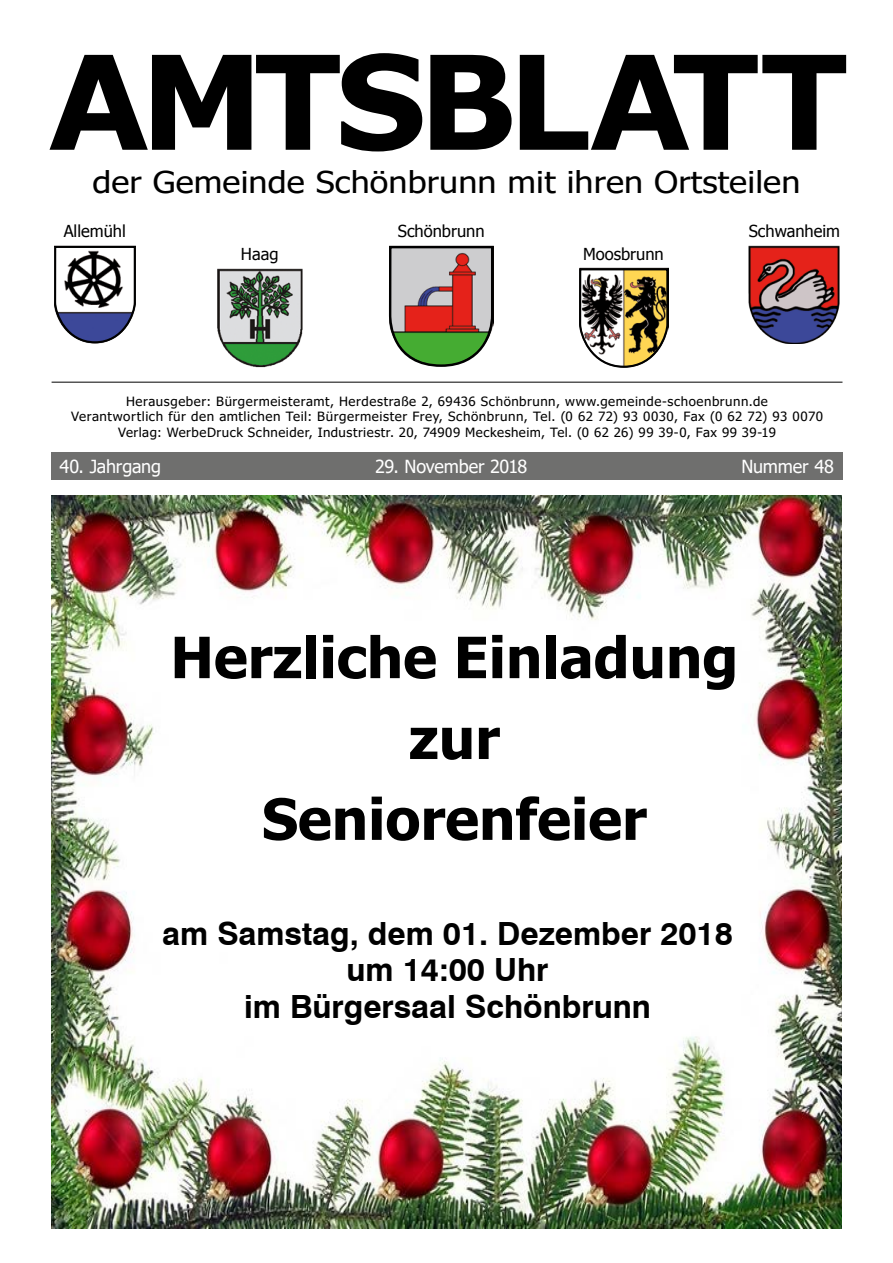
<style>
.page{position:relative;width:893px;height:1263px;background:#fff}
.page>*{position:absolute;margin:0;border:0;box-sizing:border-box;transform-origin:0 0}
.t1{font:700 130.5px "Verdana";letter-spacing:-.065em;color:#000}
.t2{font:700 57px/80.8px "Tahoma";color:#000;text-align:center}
.t3{font:700 31.95px/36.8px "Swiss 721 BT";color:#000;text-align:center}
.t4{font:30px "Tahoma";letter-spacing:.005em;color:#000;scale:1.14 1}
.t5{font:18px "Tahoma";letter-spacing:-.015em;color:#fff}
.t6{font:16.5px "Tahoma";color:#000}
.t7{font:12.75px/15.3px "Tahoma";letter-spacing:.04em;color:#000;text-align:center;scale:1.04 1}
</style>
<div class="page">
<hr style="left:52px;top:382px;width:790px;height:1px;background:#000">
<div style="left:51px;top:452px;width:791px;height:27px;background:#6f6f6e"></div>
<img style="left:218px;top:268px;width:84px;height:99px">
<img style="left:748px;top:246px;width:91px;height:98px">
<svg style="left:579px;top:267px;width:90px;height:101px"></svg>
<svg style="left:54px;top:245px;width:82px;height:99px"></svg>
<svg style="left:388px;top:245px;width:106px;height:122px;background:#a6927d"></svg>
<img style="left:52px;top:495px;width:790px;height:734px">
<h1 class="t1" style="left:48px;top:10px;width:802px">AMTSBLATT</h1>
<h3 class="t4" style="left:93px;top:162px;width:622px">der Gemeinde Schönbrunn mit ihren Ortsteilen</h3>
<p class="t6" style="left:64px;top:220px;width:64px">Allemühl</p>
<p class="t6" style="left:398px;top:220px;width:88px">Schönbrunn</p>
<p class="t6" style="left:749px;top:220px;width:93px">Schwanheim</p>
<p class="t6" style="left:241px;top:243px;width:39px">Haag</p>
<p class="t6" style="left:583px;top:243px;width:82px">Moosbrunn</p>
<p class="t7" style="left:71px;top:394px;width:725px">Herausgeber: Bürgermeisteramt, Herdestraße 2, 69436 Schönbrunn, www.gemeinde-schoenbrunn.de<br>Verantwortlich für den amtlichen Teil: Bürgermeister Frey, Schönbrunn, Tel. (0 62 72) 93 0030, Fax (0 62 72) 93 0070<br>Verlag: WerbeDruck Schneider, Industriestr. 20, 74909 Meckesheim, Tel. (0 62 26) 99 39-0, Fax 99 39-19</p>
<h3 class="t5" style="left:60px;top:454px;width:103px">40. Jahrgang</h3>
<h3 class="t5" style="left:375px;top:454px;width:154px">29. November 2018</h3>
<h3 class="t5" style="left:741px;top:454px;width:94px">Nummer 48</h3>
<h2 class="t2" style="left:170px;top:619px;width:569px">Herzliche Einladung zur<br>Seniorenfeier</h2>
<h3 class="t3" style="left:162px;top:914px;width:572px">am Samstag, dem 01. Dezember 2018 um 14:00 Uhr<br>im Bürgersaal Schönbrunn</h3>
</div>
